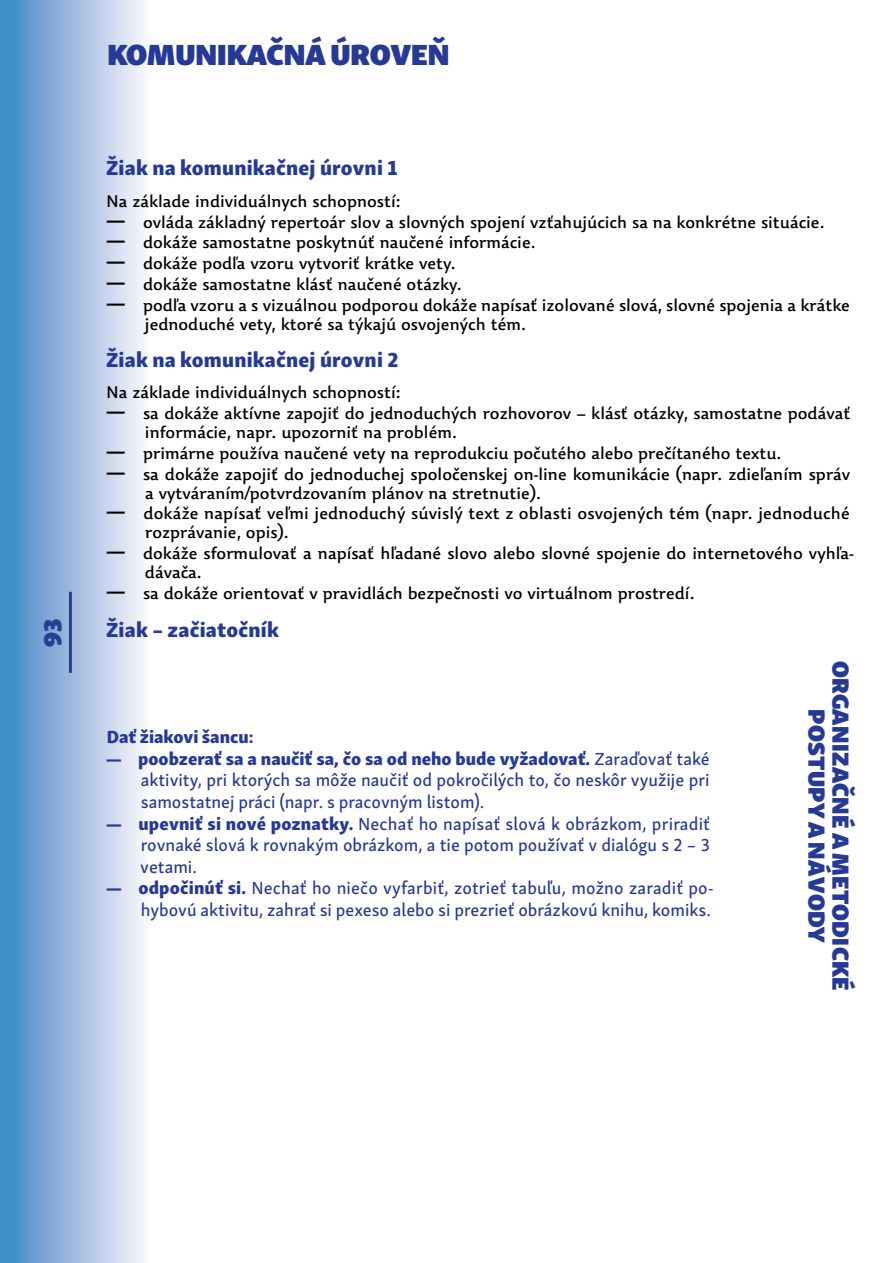
<style>
.page{position:relative;width:893px;height:1263px;background:#fff}
.page>*{position:absolute;margin:0;border:0;box-sizing:border-box;transform-origin:0 0}
.t1{font:30px "Skolar Sans Latn Bl";color:#263997}
.t2{font:25.5px "Skolar Sans Latn Bl";color:#25408f}
.t3{font:24px/24px "Skolar Sans Latn Bl";letter-spacing:.02em;color:#263997;text-align:center}
.t4{font:21px "Skolar Sans Latn Eb";letter-spacing:.01em;color:#263997}
.t5{font:18px/21.6px "Skolar Sans Latn Me";color:#263997}
.t6{font:18px "Skolar Sans Latn Eb";color:#263997}
.t7{font:16.5px/18.9px "Dederon Sans";color:#000}
.s1{font-weight:700;font-size:18px}
.s2{font-family:"Skolar Sans Latn Me"}
.s3{font-family:"Skolar Sans Latn Eb"}
</style>
<div class="page">
<svg style="left:0;top:0;width:144px;height:1263px;background:#95b7dd"></svg>
<hr style="left:69px;top:592px;width:3px;height:81px;background:#25408f">
<h2 class="t2" style="left:30px;top:646px;width:30px;rotate:-90deg">93</h2>
<h1 class="t1" style="left:107px;top:28px;width:344px">KOMUNIKAČNÁ ÚROVEŇ</h1>
<p class="t4" style="left:106px;top:150px;width:293px">Žiak na komunikačnej úrovni 1</p>
<p class="t7" style="left:107px;top:192px;width:296px">Na základe individuálnych schopností:</p>
<p class="t7" style="left:106px;top:212px;width:720px"><span class="s1">—</span> ovláda základný repertoár slov a slovných spojení vzťahujúcich sa na konkrétne situácie.</p>
<p class="t7" style="left:106px;top:233px;width:431px"><span class="s1">—</span> dokáže samostatne poskytnúť naučené informácie.</p>
<p class="t7" style="left:106px;top:254px;width:351px"><span class="s1">—</span> dokáže podľa vzoru vytvoriť krátke vety.</p>
<p class="t7" style="left:106px;top:274px;width:357px"><span class="s1">—</span> dokáže samostatne klásť naučené otázky.</p>
<p class="t7" style="left:145px;top:295px;width:706px;text-indent:-39px"><span class="s1">—</span> podľa vzoru a s vizuálnou podporou dokáže napísať izolované slová, slovné spojenia a krátke jednoduché vety, ktoré sa týkajú osvojených tém.</p>
<p class="t4" style="left:106px;top:342px;width:294px">Žiak na komunikačnej úrovni 2</p>
<p class="t7" style="left:107px;top:383px;width:296px">Na základe individuálnych schopností:</p>
<p class="t7" style="left:145px;top:404px;width:707px;text-indent:-39px"><span class="s1">—</span> sa dokáže aktívne zapojiť do jednoduchých rozhovorov – klásť otázky, samostatne podávať informácie, napr. upozorniť na problém.</p>
<p class="t7" style="left:106px;top:443px;width:677px"><span class="s1">—</span> primárne používa naučené vety na reprodukciu počutého alebo prečítaného textu.</p>
<p class="t7" style="left:145px;top:464px;width:707px;text-indent:-39px"><span class="s1">—</span> sa dokáže zapojiť do jednoduchej spoločenskej on-line komunikácie (napr. zdieľaním správ a vytváraním/potvrdzovaním plánov na stretnutie).</p>
<p class="t7" style="left:145px;top:504px;width:706px;text-indent:-39px"><span class="s1">—</span> dokáže napísať veľmi jednoduchý súvislý text z oblasti osvojených tém (napr. jednoduché rozprávanie, opis).</p>
<p class="t7" style="left:145px;top:543px;width:710px;text-indent:-39px"><span class="s1">—</span> dokáže sformulovať a napísať hľadané slovo alebo slovné spojenie do internetového vyhľa&shy;dávača.</p>
<p class="t7" style="left:106px;top:583px;width:590px"><span class="s1">—</span> sa dokáže orientovať v pravidlách bezpečnosti vo virtuálnom prostredí.</p>
<p class="t4" style="left:106px;top:611px;width:175px">Žiak – začiatočník</p>
<p class="t6" style="left:107px;top:722px;width:148px">Dať žiakovi šancu:</p>
<p class="t6" style="left:106px;top:743px;width:605px">— poobzerať sa a naučiť sa, čo sa od neho bude vyžadovať. <span class="s2">Zaraďovať také</span></p>
<p class="t5" style="left:141px;top:768px;width:570px">aktivity, pri ktorých sa môže naučiť od pokročilých to, čo neskôr využije pri samostatnej práci (napr. s pracovným listom).</p>
<p class="t5" style="left:140px;top:811px;width:571px;text-align:justify;text-indent:-35px"><span class="s3">— upevniť si nové poznatky.</span> Nechať ho napísať slová k obrázkom, priradiť rovnaké slová k rovnakým obrázkom, a tie potom používať v dialógu s 2 – 3 vetami.</p>
<p class="t5" style="left:106px;top:876px;width:610px;text-align:right"><span class="s3">— odpočinúť si.</span> Nechať ho niečo vyfarbiť, zotrieť tabuľu, možno zaradiť po&shy;hybovú aktivitu, zahrať si pexeso alebo si prezrieť obrázkovú knihu, komiks.</p>
<h3 class="t3" style="left:855px;top:661px;width:331px;rotate:90deg">ORGANIZAČNÉ A METODICKÉ<br>POSTUPY A NÁVODY</h3>
</div>
